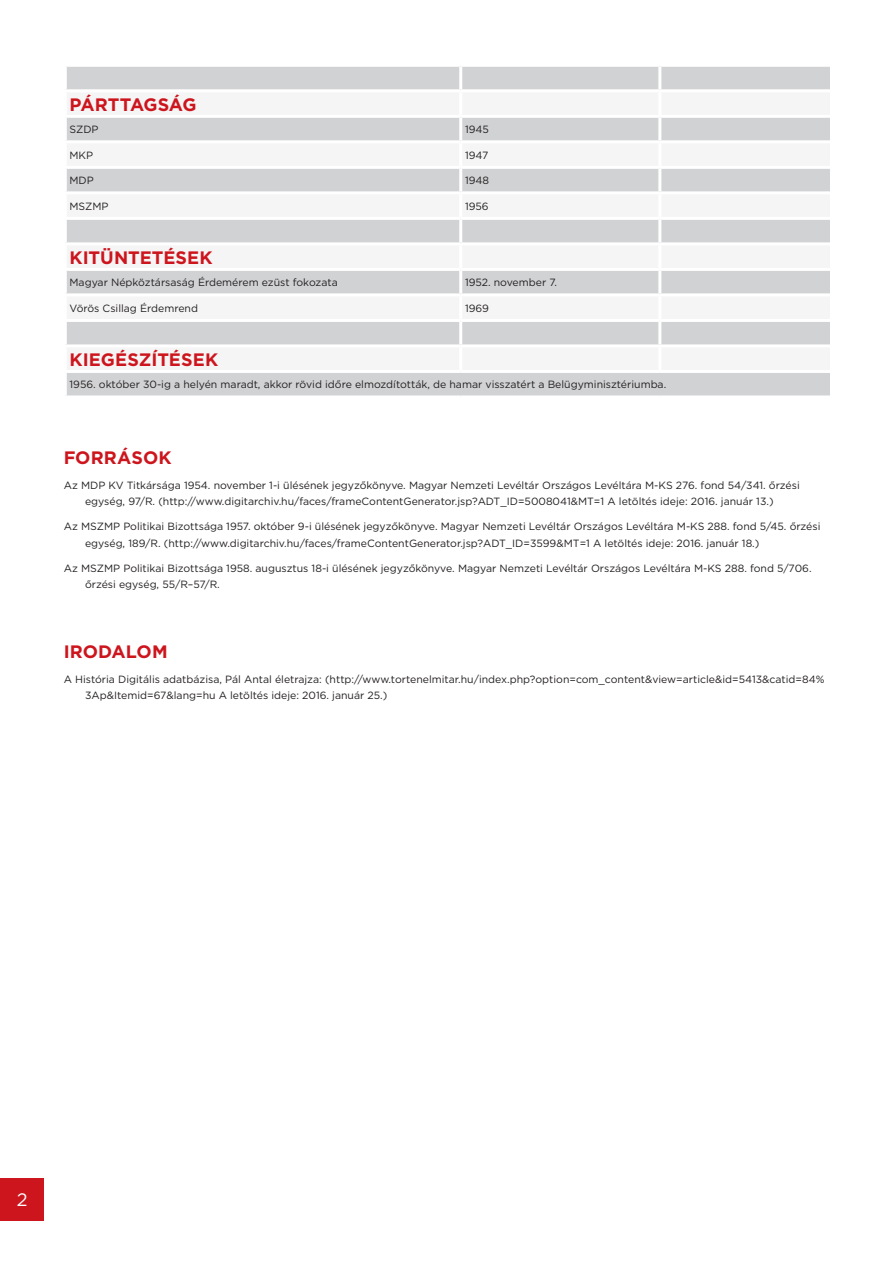
<style>
.page{position:relative;width:893px;height:1263px;background:#fff}
.page>*{position:absolute;margin:0;border:0;box-sizing:border-box;transform-origin:0 0}
.t1{font:700 18px "Gotham";color:#cd151d}
.t2{font:700 18px "Gotham";letter-spacing:-.025em;color:#cd151d}
.t3{font:18px "Gotham";color:#fff}
.t4{font:10.5px/16.5px "Gotham";color:#231f20}
</style>
<div class="page">
<div style="left:0;top:1178px;width:44px;height:42px;background:#cd151d"></div>
<div style="left:67px;top:67px;width:763px;height:328px;background:#d1d2d4"></div>
<svg style="left:67px;top:92px;width:763px;height:278px;fill:#f5f5f6"></svg>
<hr style="left:459px;top:67px;width:3px;height:22px;background:#fff">
<hr style="left:658px;top:67px;width:3px;height:22px;background:#fff">
<hr style="left:64px;top:89px;width:397px;height:3px;background:#fff">
<hr style="left:461px;top:89px;width:199px;height:3px;background:#fff">
<hr style="left:459px;top:92px;width:3px;height:23px;background:#fff">
<hr style="left:660px;top:89px;width:170px;height:3px;background:#fff">
<hr style="left:658px;top:92px;width:3px;height:23px;background:#fff">
<hr style="left:64px;top:115px;width:397px;height:3px;background:#fff">
<hr style="left:461px;top:115px;width:199px;height:3px;background:#fff">
<hr style="left:459px;top:118px;width:3px;height:22px;background:#fff">
<hr style="left:660px;top:115px;width:170px;height:3px;background:#fff">
<hr style="left:658px;top:118px;width:3px;height:22px;background:#fff">
<hr style="left:64px;top:140px;width:397px;height:3px;background:#fff">
<hr style="left:461px;top:140px;width:199px;height:3px;background:#fff">
<hr style="left:459px;top:143px;width:3px;height:23px;background:#fff">
<hr style="left:660px;top:140px;width:170px;height:3px;background:#fff">
<hr style="left:658px;top:143px;width:3px;height:23px;background:#fff">
<hr style="left:64px;top:166px;width:397px;height:3px;background:#fff">
<hr style="left:461px;top:166px;width:199px;height:3px;background:#fff">
<hr style="left:459px;top:169px;width:3px;height:22px;background:#fff">
<hr style="left:660px;top:166px;width:170px;height:3px;background:#fff">
<hr style="left:658px;top:169px;width:3px;height:22px;background:#fff">
<hr style="left:64px;top:191px;width:397px;height:3px;background:#fff">
<hr style="left:461px;top:191px;width:199px;height:3px;background:#fff">
<hr style="left:459px;top:194px;width:3px;height:23px;background:#fff">
<hr style="left:660px;top:191px;width:170px;height:3px;background:#fff">
<hr style="left:658px;top:194px;width:3px;height:23px;background:#fff">
<hr style="left:64px;top:217px;width:397px;height:3px;background:#fff">
<hr style="left:461px;top:217px;width:199px;height:3px;background:#fff">
<hr style="left:459px;top:220px;width:3px;height:22px;background:#fff">
<hr style="left:660px;top:217px;width:170px;height:3px;background:#fff">
<hr style="left:658px;top:220px;width:3px;height:22px;background:#fff">
<hr style="left:64px;top:242px;width:397px;height:3px;background:#fff">
<hr style="left:461px;top:242px;width:199px;height:3px;background:#fff">
<hr style="left:459px;top:245px;width:3px;height:23px;background:#fff">
<hr style="left:660px;top:242px;width:170px;height:3px;background:#fff">
<hr style="left:658px;top:245px;width:3px;height:23px;background:#fff">
<hr style="left:64px;top:268px;width:397px;height:3px;background:#fff">
<hr style="left:461px;top:268px;width:199px;height:3px;background:#fff">
<hr style="left:459px;top:271px;width:3px;height:22px;background:#fff">
<hr style="left:660px;top:268px;width:170px;height:3px;background:#fff">
<hr style="left:658px;top:271px;width:3px;height:22px;background:#fff">
<hr style="left:64px;top:293px;width:397px;height:3px;background:#fff">
<hr style="left:461px;top:293px;width:199px;height:3px;background:#fff">
<hr style="left:459px;top:296px;width:3px;height:23px;background:#fff">
<hr style="left:660px;top:293px;width:170px;height:3px;background:#fff">
<hr style="left:658px;top:296px;width:3px;height:23px;background:#fff">
<hr style="left:64px;top:319px;width:397px;height:3px;background:#fff">
<hr style="left:461px;top:319px;width:199px;height:3px;background:#fff">
<hr style="left:459px;top:322px;width:3px;height:22px;background:#fff">
<hr style="left:660px;top:319px;width:170px;height:3px;background:#fff">
<hr style="left:658px;top:322px;width:3px;height:22px;background:#fff">
<hr style="left:64px;top:344px;width:397px;height:3px;background:#fff">
<hr style="left:461px;top:344px;width:199px;height:3px;background:#fff">
<hr style="left:459px;top:347px;width:3px;height:23px;background:#fff">
<hr style="left:660px;top:344px;width:170px;height:3px;background:#fff">
<hr style="left:658px;top:347px;width:3px;height:23px;background:#fff">
<hr style="left:64px;top:370px;width:397px;height:3px;background:#fff">
<hr style="left:461px;top:370px;width:199px;height:3px;background:#fff">
<hr style="left:660px;top:370px;width:170px;height:3px;background:#fff">
<h1 class="t2" style="left:70px;top:92px;width:129px">PÁRTTAGSÁG</h1>
<p class="t4" style="left:70px;top:121px;width:9px">SZDP</p>
<p class="t4" style="left:465px;top:121px;width:26px">1945</p>
<p class="t4" style="left:70px;top:147px;width:24px">MKP</p>
<p class="t4" style="left:465px;top:147px;width:25px">1947</p>
<p class="t4" style="left:70px;top:172px;width:9px">MDP</p>
<p class="t4" style="left:465px;top:172px;width:26px">1948</p>
<p class="t4" style="left:70px;top:198px;width:9px">MSZMP</p>
<p class="t4" style="left:465px;top:198px;width:25px">1956</p>
<h1 class="t1" style="left:70px;top:246px;width:145px">KITÜNTETÉSEK</h1>
<p class="t4" style="left:70px;top:274px;width:270px">Magyar Népköztársaság Érdemérem ezüst fokozata</p>
<p class="t4" style="left:465px;top:274px;width:94px">1952. november 7.</p>
<p class="t4" style="left:70px;top:300px;width:130px">Vörös Csillag Érdemrend</p>
<p class="t4" style="left:465px;top:300px;width:26px">1969</p>
<h1 class="t1" style="left:70px;top:348px;width:150px">KIEGÉSZÍTÉSEK</h1>
<p class="t4" style="left:70px;top:376px;width:598px">1956. október 30-ig a helyén maradt, akkor rövid időre elmozdították, de hamar visszatért a Belügyminisztériumba.</p>
<h1 class="t1" style="left:64px;top:445px;width:109px">FORRÁSOK</h1>
<p class="t4" style="left:64px;top:477px;width:26px">Az MDP</p>
<p class="t4" style="left:85px;top:477px;width:716px;text-indent:24px">KV Titkársága 1954. november 1-i ülésének jegyzőkönyve. Magyar Nemzeti Levéltár Országos Levéltára M -KS 276. fond 54/341. őrzési egység, 97/R. (http://www.digitarchiv.hu/faces/frameContentGenerator.jsp?ADT</p>
<p class="t4" style="left:500px;top:493px;width:275px">_ID=5008041&amp;MT=1 A letöltés ideje: 2016. január 13.)</p>
<p class="t4" style="left:85px;top:518px;width:737px;text-indent:38px">Politikai Bizottsága 1957. október 9-i ülésének jegyzőkönyve. Magyar Nemzeti Levéltár Országos Levéltára M -KS 288. fond 5/45. őrzési egység, 189/R. (http://www.digitarchiv.hu/faces/frameContentGenerator.jsp?ADT</p>
<p class="t4" style="left:64px;top:518px;width:26px">Az MSZMP</p>
<p class="t4" style="left:506px;top:535px;width:255px">_ID=3599&amp;MT=1 A letöltés ideje: 2016. január 18.)</p>
<p class="t4" style="left:85px;top:560px;width:728px;text-indent:38px">Politikai Bizottsága 1958. augusztus 18-i ülésének jegyzőkönyve. Magyar Nemzeti Levéltár Országos Levéltára M -KS 288. fond 5/706. őrzési egység, 55/R–57/R.</p>
<p class="t4" style="left:64px;top:560px;width:26px">Az MSZMP</p>
<h1 class="t1" style="left:64px;top:639px;width:102px">IRODALOM</h1>
<p class="t4" style="left:85px;top:671px;width:741px;text-indent:-21px">A História Digitális adatbázisa, Pál Antal életrajza: (http://www.tortenelmitar.hu/index.php?option=com_content&amp;view=article&amp;id=5413&amp;catid=84%<br>3Ap&amp;Itemid=67&amp;lang=hu A letöltés ideje: 2016. január 25.)</p>
<h1 class="t3" style="left:17px;top:1188px;width:12px">2</h1>
</div>
